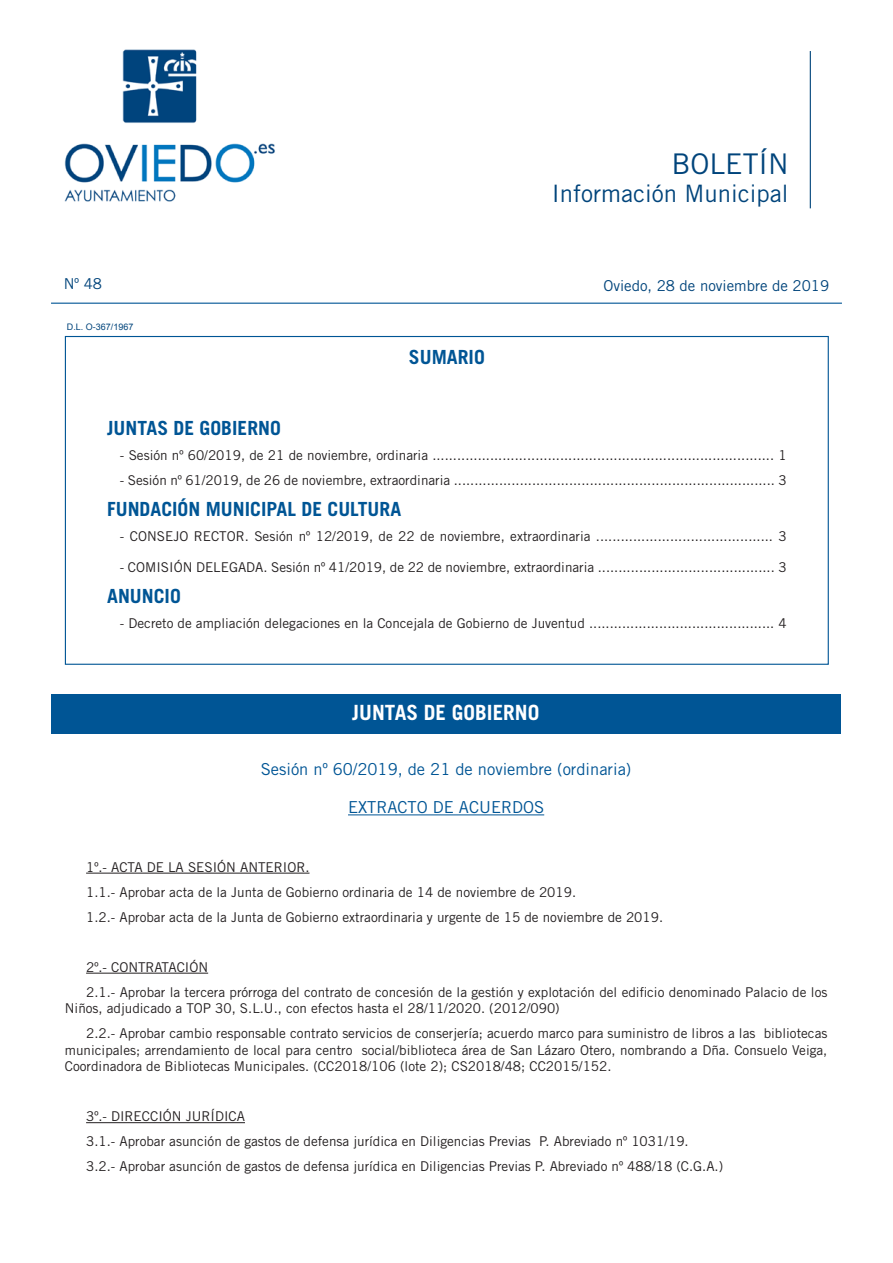
<style>
.page{position:relative;width:893px;height:1263px;background:#fff}
.page>*{position:absolute;margin:0;border:0;box-sizing:border-box;transform-origin:0 0}
.t1{font:28.5px "Trade Gothic LT Std";color:#00447b}
.t2{font:24px "Trade Gothic LT Std";color:#00447b}
.SECCIONES{font:700 21px "Trade Gothic LT Std";color:#fff}
.TITULOS_SUMARIO_trad{font:700 19.5px "Trade Gothic LT Std";color:#005595}
.TÍTULOS_ANUNCIOS_tra{font:700 19.5px "Trade Gothic LT Std";color:#005595}
.SESIONES_trade{font:16.5px "Trade Gothic LT Std";color:#005595}
.EXTRACTO_DE_ACUERDOS{font:16.5px "Trade Gothic LT Std";color:#005595}
.t3{font:15px "Trade Gothic LT Std";color:#00447b}
.TEXTO_BIM_trade{font:13.5px/16.5px "Trade Gothic LT Std";color:#231f20}
.t4{font:9px "Arial";color:#00447b}
</style>
<div class="page">
<hr style="left:810px;top:51px;width:1px;height:157px;background:#00447b">
<hr style="left:51px;top:303px;width:791px;height:1px;background:#005595">
<img style="left:64px;top:49px;width:211px;height:153px">
<hr style="left:348px;top:814px;width:196px;height:1px;background:#005595">
<hr style="left:86px;top:873px;width:223px;height:1px;background:#231f20">
<hr style="left:86px;top:973px;width:122px;height:1px;background:#231f20">
<hr style="left:86px;top:1122px;width:159px;height:1px;background:#231f20">
<div style="left:51px;top:694px;width:790px;height:39px;background:#005595"></div>
<p class="t3" style="left:64px;top:275px;width:40px">Nº 48</p>
<p class="t4" style="left:67px;top:321px;width:68px">D.L. O-367/1967</p>
<p class="TÍTULOS_ANUNCIOS_tra" style="left:409px;top:345px;width:77px">SUMARIO</p>
<p class="t1" style="left:671px;top:146px;width:119px">BOLETÍN</p>
<p class="t2" style="left:552px;top:179px;width:238px">Información Municipal</p>
<p class="t3" style="left:603px;top:277px;width:227px">Oviedo, 28 de noviembre de 2019</p>
<p class="TITULOS_SUMARIO_trad" style="left:107px;top:416px;width:175px">JUNTAS DE GOBIERNO</p>
<p class="TEXTO_BIM_trade" style="left:120px;top:446px;width:668px">- Sesión nº 60/2019, de 21 de noviembre, ordinaria ................................................................................... 1</p>
<p class="TEXTO_BIM_trade" style="left:120px;top:471px;width:668px">- Sesión nº 61/2019, de 26 de noviembre, extraordinaria .............................................................................. 3</p>
<p class="TITULOS_SUMARIO_trad" style="left:107px;top:497px;width:296px">FUNDACIÓN MUNICIPAL DE CULTURA</p>
<p class="TEXTO_BIM_trade" style="left:120px;top:527px;width:668px">- CONSEJO RECTOR. Sesión nº 12/2019, de 22 de noviembre, extraordinaria ........................................... 3</p>
<p class="TEXTO_BIM_trade" style="left:120px;top:558px;width:668px">- COMISIÓN DELEGADA. Sesión nº 41/2019, de 22 de noviembre, extraordinaria ........................................... 3</p>
<p class="TITULOS_SUMARIO_trad" style="left:107px;top:584px;width:75px">ANUNCIO</p>
<p class="TEXTO_BIM_trade" style="left:120px;top:614px;width:668px">- Decreto de ampliación delegaciones en la Concejala de Gobierno de Juventud ............................................. 4</p>
<p class="SECCIONES" style="left:352px;top:699px;width:189px">JUNTAS DE GOBIERNO</p>
<p class="SESIONES_trade" style="left:261px;top:759px;width:372px">Sesión nº 60/2019, de 21 de noviembre (ordinaria)</p>
<p class="EXTRACTO_DE_ACUERDOS" style="left:348px;top:797px;width:198px">EXTRACTO DE ACUERDOS</p>
<p class="TEXTO_BIM_trade" style="left:86px;top:858px;width:225px">1º.- ACTA DE LA SESIÓN ANTERIOR.</p>
<p class="TEXTO_BIM_trade" style="left:86px;top:883px;width:492px">1.1.- Aprobar acta de la Junta de Gobierno ordinaria de 14 de noviembre de 2019.</p>
<p class="TEXTO_BIM_trade" style="left:86px;top:908px;width:579px">1.2.- Aprobar acta de la Junta de Gobierno extraordinaria y urgente de 15 de noviembre de 2019.</p>
<p class="TEXTO_BIM_trade" style="left:86px;top:958px;width:124px">2º.- CONTRATACIÓN</p>
<p class="TEXTO_BIM_trade" style="left:65px;top:983px;width:764px;text-indent:21px">2.1.- Aprobar la tercera prórroga del contrato de concesión de la gestión y explotación del edificio denominado Palacio de los<br>Niños, adjudicado a TOP 30, S.L.U., con efectos hasta el 28/11/2020. (2012/090)</p>
<p class="TEXTO_BIM_trade" style="left:65px;top:1025px;width:764px;text-align:justify;text-indent:21px">2.2.- Aprobar cambio responsable contrato servicios de conserjería; acuerdo marco para suministro de libros a las bibliotecas municipales; arrendamiento de local para centro social/biblioteca área de San Lázaro Otero, nombrando a Dña. Consuelo Veiga, Coordinadora de Bibliotecas Municipales. (CC2018/106 (lote 2); CS2018/48; CC2015/152.</p>
<p class="TEXTO_BIM_trade" style="left:86px;top:1108px;width:160px">3º.- DIRECCIÓN JURÍDICA</p>
<p class="TEXTO_BIM_trade" style="left:86px;top:1133px;width:604px">3.1.- Aprobar asunción de gastos de defensa jurídica en Diligencias Previas P. Abreviado nº 1031/19.</p>
<p class="TEXTO_BIM_trade" style="left:86px;top:1158px;width:639px">3.2.- Aprobar asunción de gastos de defensa jurídica en Diligencias Previas P. Abreviado nº 488/18 (C.G.A.)</p>
</div>
